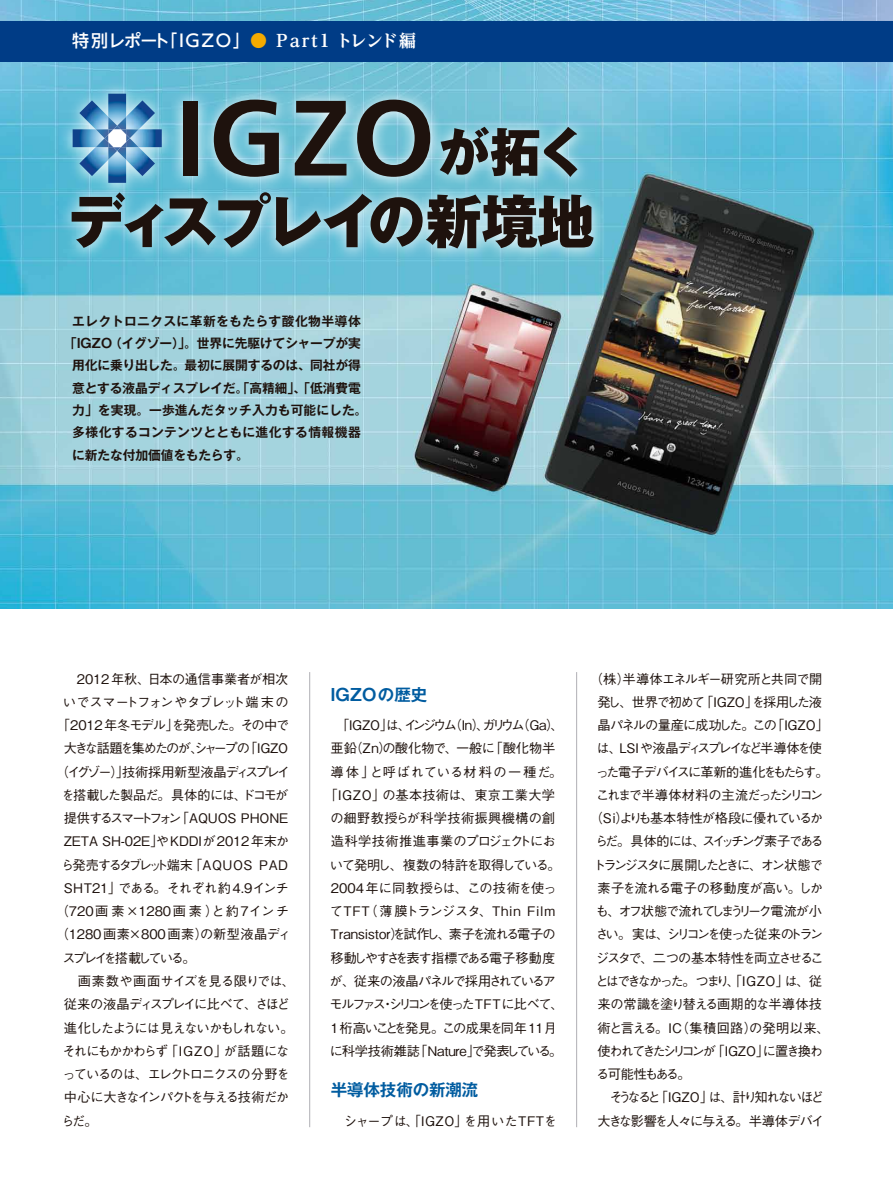
<style>
.page{position:relative;width:893px;height:1191px;background:#fff}
.page>*{position:absolute;margin:0;border:0;box-sizing:border-box;transform-origin:0 0}
.t1{font:800 58.35px "Gothic MB101 Pro";letter-spacing:-.08em;color:#1e120d}
.t2{font:800 52.05px "Gothic MB101 Pro";color:#1e120d}
.t3{font:500 16.95px "UD Shin Go NT Pro";letter-spacing:.055em;color:#fff}
.t4{font:700 16.5px "Gothic MB101 Pro De";letter-spacing:-.005em;color:#005ca0}
.t5{font:500 13.2px "Gothic BBB Pro";letter-spacing:-.065em;color:#1e120d}
.t6{font:500 13.2px "Gothic BBB Pro";letter-spacing:-.02em;color:#1e120d}
.t7{font:500 13.2px "Gothic BBB Pro";letter-spacing:-.12em;color:#1e120d}
.t8{font:500 13.2px "Gothic BBB Pro";letter-spacing:-.095em;color:#1e120d}
.t9{font:500 13.2px "Gothic BBB Pro";letter-spacing:-.17em;color:#1e120d}
.t10{font:500 13.2px "Gothic BBB Pro";letter-spacing:-.015em;color:#1e120d}
.t11{font:500 13.2px "Gothic BBB Pro";letter-spacing:-.15em;color:#1e120d}
.t12{font:500 13.2px "Gothic BBB Pro";letter-spacing:-.045em;color:#1e120d}
.t13{font:500 13.2px "Gothic BBB Pro";color:#1e120d}
.t14{font:500 13.2px "Gothic BBB Pro";letter-spacing:-.085em;color:#1e120d}
.t15{font:500 13.2px "Gothic BBB Pro";letter-spacing:-.1em;color:#1e120d}
.t16{font:500 13.2px "Gothic BBB Pro";letter-spacing:-.11em;color:#1e120d}
.t17{font:500 13.2px "Gothic BBB Pro";letter-spacing:-.115em;color:#1e120d}
.t18{font:500 13.2px "Gothic BBB Pro";letter-spacing:-.18em;color:#1e120d}
.t19{font:500 13.2px "Gothic BBB Pro";letter-spacing:-.195em;color:#1e120d}
.t20{font:500 13.2px "Gothic BBB Pro";letter-spacing:-.13em;color:#1e120d}
.t21{font:500 13.2px "Gothic BBB Pro";letter-spacing:.05em;color:#1e120d}
.t22{font:500 13.2px "Gothic BBB Pro";letter-spacing:-.105em;color:#1e120d}
.t23{font:500 13.2px "Gothic BBB Pro";letter-spacing:-.025em;color:#1e120d}
.t24{font:500 13.2px "Gothic BBB Pro";letter-spacing:.035em;color:#1e120d}
.t25{font:500 13.2px "Gothic BBB Pro";letter-spacing:.045em;color:#1e120d}
.t26{font:500 13.2px "Gothic BBB Pro";letter-spacing:-.005em;color:#1e120d}
.t27{font:500 13.2px "Gothic BBB Pro";letter-spacing:-.16em;color:#1e120d}
.t28{font:500 13.2px "Gothic BBB Pro";letter-spacing:-.205em;color:#1e120d}
.t29{font:500 13.2px "Gothic BBB Pro";letter-spacing:.025em;color:#1e120d}
.t30{font:500 13.2px "Gothic BBB Pro";letter-spacing:-.09em;color:#1e120d}
.t31{font:500 13.2px "Gothic BBB Pro";letter-spacing:.02em;color:#1e120d}
.t32{font:500 13.2px "Gothic BBB Pro";letter-spacing:-.125em;color:#1e120d}
.t33{font:500 13.2px "Gothic BBB Pro";letter-spacing:-.04em;color:#1e120d}
.t34{font:500 13.2px "Gothic BBB Pro";letter-spacing:.005em;color:#1e120d}
.t35{font:500 13.2px "Gothic BBB Pro";letter-spacing:.06em;color:#1e120d}
.t36{font:500 13.2px "Gothic BBB Pro";letter-spacing:.03em;color:#1e120d}
.t37{font:500 13.2px "Gothic BBB Pro";letter-spacing:-.145em;color:#1e120d}
.t38{font:700 12.75px "Gothic MB101 Pro De";letter-spacing:-.005em;color:#1e120d}
.t39{font:700 12.75px "Gothic MB101 Pro De";letter-spacing:.03em;color:#1e120d}
.s1{color:#f5ab00}
.s2{font-family:"UD Reimin Pro";font-weight:700;font-stretch:expanded}
</style>
<div class="page">
<img style="left:0;top:0;width:893px;height:608px">
<div style="left:0;top:21px;width:893px;height:40px;background:#003c86"></div>
<hr style="left:309px;top:672px;width:1px;height:455px;background:#b0afb5">
<hr style="left:576px;top:672px;width:1px;height:455px;background:#b0afb5">
<svg style="left:58px;top:81px;width:549px;height:183px;background:#89cddf"></svg>
<div style="left:183px;top:101px;width:15px;height:74px;background:#1e120d"></div>
<svg style="left:214px;top:100px;width:65px;height:77px;background:#516a70"></svg>
<svg style="left:295px;top:101px;width:51px;height:74px;background:#536b71"></svg>
<svg style="left:357px;top:100px;width:73px;height:77px;background:#577177"></svg>
<img style="left:79px;top:100px;width:76px;height:76px">
<img style="left:79px;top:147px;width:29px;height:29px">
<img style="left:126px;top:100px;width:29px;height:29px">
<img style="left:73px;top:129px;width:23px;height:18px">
<img style="left:139px;top:129px;width:23px;height:18px">
<img style="left:108px;top:160px;width:18px;height:23px">
<img style="left:108px;top:94px;width:18px;height:23px">
<svg style="left:96px;top:117px;width:43px;height:43px;background:#89b3d5"></svg>
<p class="t3" style="left:72px;top:27px;width:345px">特別レポート「IGZO」<span class="s1">●</span> <span class="s2">Part1 トレンド編</span></p>
<h2 class="t2" style="left:438px;top:108px;width:151px">が拓く</h2>
<h1 class="t1" style="left:68px;top:172px;width:528px">ディスプレイの新境地</h1>
<p class="t39" style="left:72px;top:310px;width:290px">エレクトロニクスに革新をもたらす酸化物半導体</p>
<p class="t38" style="left:64px;top:332px;width:298px">「IGZO（イグゾー）」。世界に先駆けてシャープが実</p>
<p class="t38" style="left:72px;top:355px;width:290px">用化に乗り出した。最初に展開するのは、同社が得</p>
<p class="t38" style="left:72px;top:377px;width:290px">意とする液晶ディスプレイだ。「高精細」、「低消費電</p>
<p class="t38" style="left:72px;top:399px;width:297px">力」を実現。一歩進んだタッチ入力も可能にした。</p>
<p class="t39" style="left:72px;top:422px;width:290px">多様化するコンテンツとともに進化する情報機器</p>
<p class="t38" style="left:72px;top:444px;width:178px">に新たな付加価値をもたらす。</p>
<p class="t10" style="left:64px;top:668px;width:226px">　2012年秋、日本の通信事業者が相次</p>
<p class="t6" style="left:63px;top:691px;width:227px">いでスマートフォンやタブレット端末の</p>
<p class="t5" style="left:57px;top:714px;width:234px">「2012 年冬モデル」を発売した。その中で</p>
<p class="t20" style="left:64px;top:738px;width:226px">大きな話題を集めたのが、シャープの「IGZO</p>
<p class="t22" style="left:56px;top:761px;width:236px">（イグゾー）」技術採用新型液晶ディスプレイ</p>
<p class="t15" style="left:62px;top:784px;width:228px">を搭載した製品だ。具体的には、ドコモが</p>
<p class="t12" style="left:64px;top:807px;width:226px">提供するスマートフォン「AQUOS PHONE</p>
<p class="t10" style="left:64px;top:831px;width:227px">ZETA SH-02E」やKDDIが2012年末か</p>
<p class="t5" style="left:61px;top:854px;width:229px">ら発売するタブレット端末「AQUOS PAD</p>
<p class="t23" style="left:64px;top:877px;width:227px">SHT21」である。それぞれ約4.9インチ</p>
<p class="t25" style="left:56px;top:900px;width:234px">（720画素×1280画素）と約7インチ</p>
<p class="t13" style="left:56px;top:924px;width:237px">（1280画素×800画素）の新型液晶ディ</p>
<p class="t18" style="left:63px;top:947px;width:135px">スプレイを搭載している。</p>
<p class="t33" style="left:64px;top:970px;width:233px">　画素数や画面サイズを見る限りでは、</p>
<p class="t7" style="left:64px;top:993px;width:228px">従来の液晶ディスプレイに比べて、さほど</p>
<p class="t14" style="left:64px;top:1017px;width:231px">進化したようには見えないかもしれない。</p>
<p class="t8" style="left:63px;top:1040px;width:228px">それにもかかわらず「I GZO」が話題にな</p>
<p class="t8" style="left:62px;top:1063px;width:229px">っているのは、エレクトロニクスの分野を</p>
<p class="t30" style="left:64px;top:1086px;width:227px">中心に大きなインパクトを与える技術だか</p>
<p class="t5" style="left:62px;top:1110px;width:37px">らだ。</p>
<p class="t4" style="left:331px;top:680px;width:98px">IGZOの歴史</p>
<p class="t19" style="left:331px;top:714px;width:234px">　「 I GZO」は、インジウム（ In）、ガリウム（Ga）、</p>
<p class="t26" style="left:331px;top:738px;width:226px">亜鉛（Zn）の酸化物で、一般に「酸化物半</p>
<p class="t35" style="left:331px;top:761px;width:233px">導体」と呼ばれている材料の一種だ。</p>
<p class="t31" style="left:325px;top:784px;width:232px">「IGZO」の基本技術は、東京工業大学</p>
<p class="t36" style="left:330px;top:807px;width:226px">の細野教授らが科学技術振興機構の創</p>
<p class="t34" style="left:331px;top:831px;width:226px">造科学技術推進事業のプロジェクトにお</p>
<p class="t16" style="left:330px;top:854px;width:232px">いて発明し、複数の特許を取得している。</p>
<p class="t13" style="left:331px;top:877px;width:227px">2004年に同教授らは、この技術を使っ</p>
<p class="t21" style="left:330px;top:900px;width:227px">てTFT（薄膜トランジスタ、Thin Film</p>
<p class="t6" style="left:331px;top:924px;width:227px">Transistor）を試作し、素子を流れる電子の</p>
<p class="t15" style="left:331px;top:947px;width:226px">移動しやすさを表す指標である電子移動度</p>
<p class="t17" style="left:329px;top:970px;width:228px">が、従来の液晶パネルで採用されているア</p>
<p class="t7" style="left:330px;top:993px;width:236px">モルファス・シリコンを使ったTFT に比べて、</p>
<p class="t5" style="left:330px;top:1017px;width:228px">1桁高いことを発見。この成果を同年 11月</p>
<p class="t6" style="left:330px;top:1040px;width:234px">に科学技術雑誌「Nature」で発表している。</p>
<p class="t4" style="left:331px;top:1076px;width:149px">半導体技術の新潮流</p>
<p class="t24" style="left:331px;top:1110px;width:228px">　シャープは、「IGZO」を用いたTFTを</p>
<p class="t5" style="left:590px;top:668px;width:234px">（株）半導体エネルギー研究所と共同で開</p>
<p class="t14" style="left:598px;top:691px;width:226px">発し、世界で初めて「IGZO」を採用した液</p>
<p class="t5" style="left:598px;top:714px;width:233px">晶パネルの量産に成功した。この「IGZO」</p>
<p class="t11" style="left:597px;top:738px;width:227px">は、LSI や液晶ディスプレイなど半導体を使</p>
<p class="t7" style="left:596px;top:761px;width:234px">った電子デバイスに革新的進化をもたらす。</p>
<p class="t16" style="left:596px;top:784px;width:228px">これまで半導体材料の主流だったシリコン</p>
<p class="t5" style="left:590px;top:807px;width:235px">（Si）よりも基本特性が格段に優れているか</p>
<p class="t18" style="left:595px;top:831px;width:230px">らだ。具体的には、スイッチング素子である</p>
<p class="t27" style="left:593px;top:854px;width:232px">トランジスタに展開したときに、オン状態で</p>
<p class="t12" style="left:598px;top:877px;width:227px">素子を流れる電子の移動度が高い。しか</p>
<p class="t8" style="left:596px;top:900px;width:228px">も、オフ状態で流れてしまうリーク電流が小</p>
<p class="t28" style="left:595px;top:924px;width:229px">さい。実は、シリコンを使った従来のトラン</p>
<p class="t32" style="left:596px;top:947px;width:229px">ジスタで、二つの基本特性を両立させるこ</p>
<p class="t9" style="left:596px;top:970px;width:228px">とはできなかった。つまり、「I GZO」は、従</p>
<p class="t5" style="left:598px;top:993px;width:226px">来の常識を塗り替える画期的な半導体技</p>
<p class="t29" style="left:598px;top:1017px;width:233px">術と言える。IC（集積回路）の発明以来、</p>
<p class="t11" style="left:598px;top:1040px;width:227px">使われてきたシリコンが「 IGZO」に置き換わ</p>
<p class="t37" style="left:596px;top:1063px;width:96px">る可能性もある。</p>
<p class="t9" style="left:598px;top:1086px;width:228px">　そうなると「IGZO」は、計り知れないほど</p>
<p class="t17" style="left:598px;top:1110px;width:228px">大きな影響を人々に与える。半導体デバイ</p>
</div>
